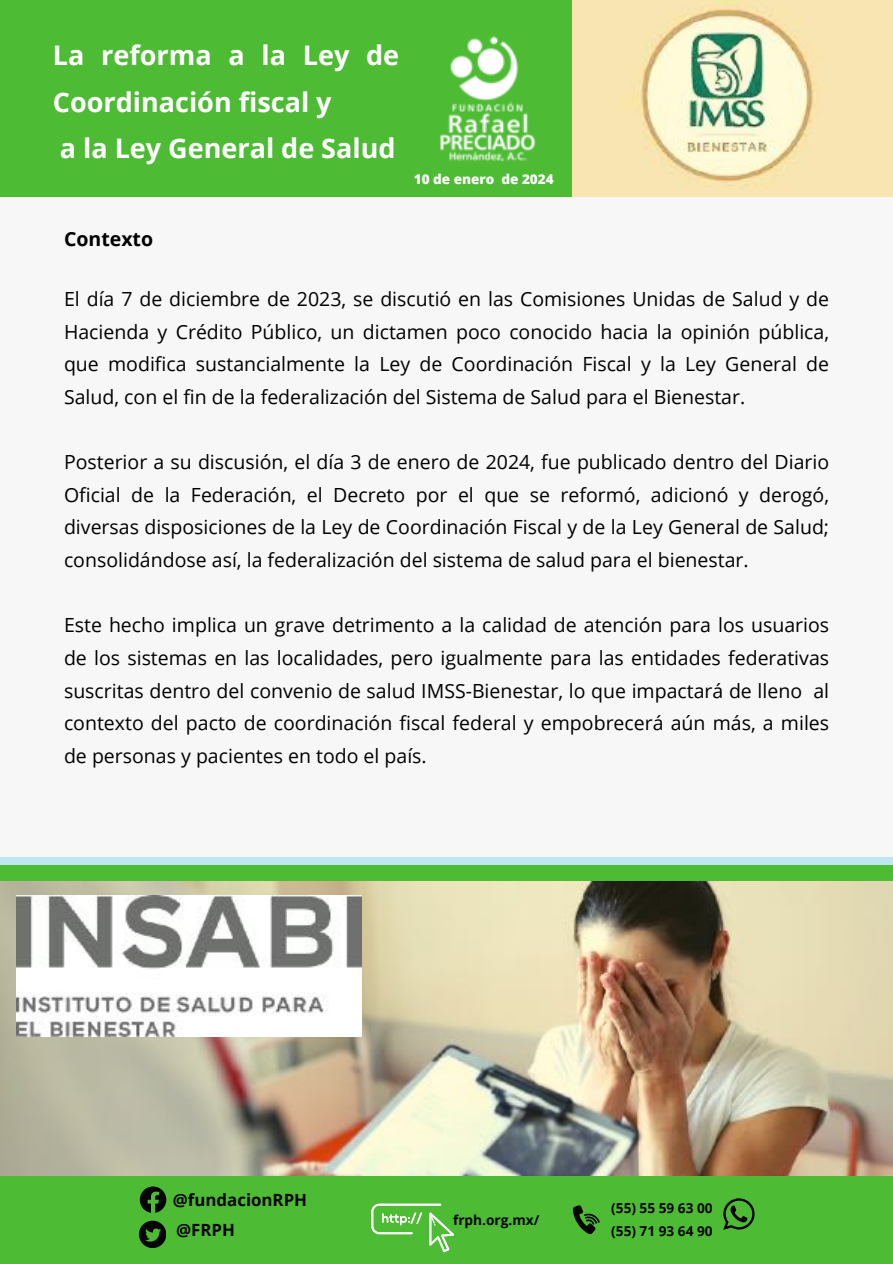
<style>
.page{position:relative;width:893px;height:1264px;background:#fff}
.page>*{position:absolute;margin:0;border:0;box-sizing:border-box;transform-origin:0 0}
.t1{font:700 27px/46.2px "Open Sans";color:#fff}
.t2{font:19.5px/32.7px "Open Sans";color:#000;text-align:justify}
.t3{font:700 19.5px "Open Sans";color:#000}
.t4{font:700 16.8px "Open Sans";color:#050505}
.t5{font:700 13.65px "Open Sans";color:#050505}
.t6{font:800 13.5px "Open Sans";color:#fff}
</style>
<div class="page">
<div style="left:0;top:0;width:892px;height:1263px;background:#f7f7f7"></div>
<div style="left:0;top:1174px;width:892px;height:89px;background:#4ebb35"></div>
<svg style="left:140px;top:1186px;width:26px;height:26px"></svg>
<svg style="left:139px;top:1220px;width:27px;height:27px"></svg>
<svg style="left:572px;top:1205px;width:27px;height:29px"></svg>
<svg style="left:723px;top:1198px;width:31px;height:31px"></svg>
<svg style="left:371px;top:1203px;width:83px;height:48px"></svg>
<div style="left:0;top:0;width:892px;height:196px;background:#4ebb35"></div>
<div style="left:0;top:856px;width:892px;height:17px;background:#bfe5ef"></div>
<img style="left:440px;top:36px;width:96px;height:126px">
<div style="left:0;top:865px;width:892px;height:23px;background:#4ebb35"></div>
<img style="left:572px;top:0;width:320px;height:196px">
<img style="left:0;top:881px;width:892px;height:294px">
<img style="left:17px;top:895px;width:344px;height:141px">
<p class="t1" style="left:53px;top:32px;width:348px">La reforma a la Ley de<br>Coordinación fiscal y</p>
<p class="t1" style="left:60px;top:124px;width:337px">a la Ley General de Salud</p>
<p class="t6" style="left:414px;top:169px;width:141px">10 de enero de 2024</p>
<p class="t3" style="left:64px;top:225px;width:91px">Contexto</p>
<p class="t2" style="left:64px;top:282px;width:766px">El día 7 de diciembre de 2023, se discutió en las Comisiones Unidas de Salud y de Hacienda y Crédito Público, un dictamen poco conocido hacia la opinión pública, que modifica sustancialmente la Ley de Coordinación Fiscal y la Ley General de Salud, con el fin de la federalización del Sistema de Salud para el Bienestar.</p>
<p class="t2" style="left:64px;top:445px;width:766px">Posterior a su discusión, el día 3 de enero de 2024, fue publicado dentro del Diario Oficial de la Federación, el Decreto por el que se reformó, adicionó y derogó, diversas disposiciones de la Ley de Coordinación Fiscal y de la Ley General de Salud; consolidándose así, la federalización del sistema de salud para el bienestar.</p>
<p class="t2" style="left:64px;top:608px;width:766px">Este hecho implica un grave detrimento a la calidad de atención para los usuarios de los sistemas en las localidades, pero igualmente para las entidades federativas suscritas dentro del convenio de salud IMSS-Bienestar, lo que impactará de lleno al contexto del pacto de coordinación fiscal federal y empobrecerá aún más, a miles de personas y pacientes en todo el país.</p>
<p class="t4" style="left:173px;top:1188px;width:136px">@fundacionRPH</p>
<p class="t4" style="left:176px;top:1218px;width:60px">@FRPH</p>
<p class="t5" style="left:453px;top:1209px;width:88px">frph.org.mx/</p>
<p class="t5" style="left:611px;top:1197px;width:103px">(55) 55 59 63 00</p>
<p class="t5" style="left:611px;top:1221px;width:103px">(55) 71 93 64 90</p>
</div>
